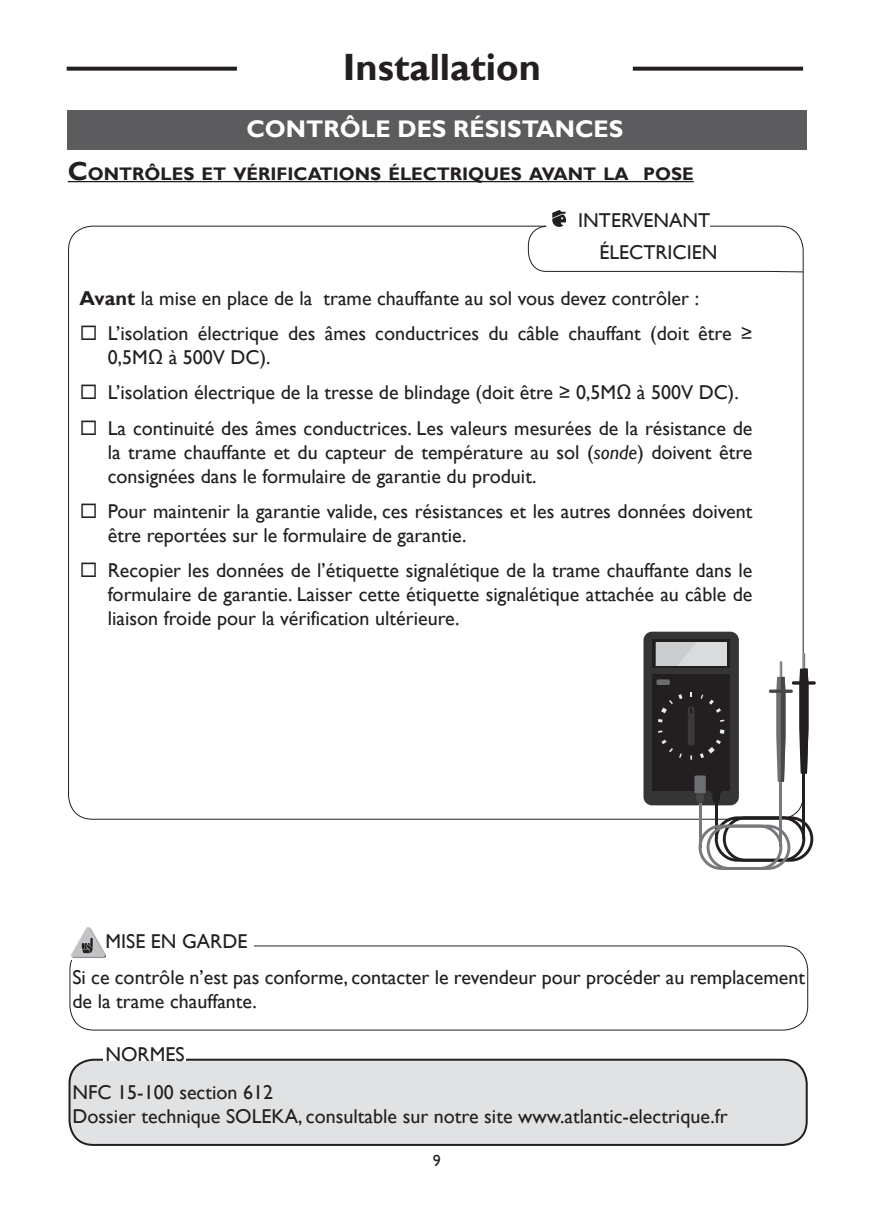
<style>
.page{position:relative;width:874px;height:1214px;background:#fff}
.page>*{position:absolute;margin:0;border:0;box-sizing:border-box;transform-origin:0 0}
.t1{font:700 38px "Gill Sans";color:#231f20}
.TITRE_2{font:700 24px "Gill Sans";color:#fff}
.TEXTE{font:20px/24px "Gill Sans";color:#231f20}
.TEXTE_AVEC_PUCE{font:20px "Gill Sans";color:#231f20}
.TITRE_3{font:700 18.2px "Gill Sans";color:#231f20}
.t2{font:16px "Gill Sans";color:#231f20}
.s1{font-size:26px}
.s2{font-weight:700}
.s3{font-style:italic}
</style>
<div class="page">
<div style="left:69px;top:1059px;width:737px;height:85px;background:#e1e2e4;border-radius:24px"></div>
<div style="left:68px;top:1058px;width:739px;height:87px;border:2px solid #231f20;border-radius:24px"></div>
<div style="left:103px;top:1047px;width:82px;height:14px;background:#fff"></div>
<svg style="left:632px;top:67px;width:170px;height:4px"></svg>
<svg style="left:67px;top:67px;width:170px;height:4px"></svg>
<div style="left:68px;top:111px;width:738px;height:39px;background:#5c5c5f"></div>
<hr style="left:68px;top:181px;width:625px;height:1px;background:#231f20">
<div style="left:69px;top:945px;width:738px;height:85px;border:1px solid #231f20;border-radius:24px"></div>
<div style="left:67px;top:924px;width:187px;height:34px;background:#fff"></div>
<img style="left:71px;top:927px;width:34px;height:32px">
<svg style="left:527px;top:210px;width:276px;height:63px"></svg>
<div style="left:643px;top:631px;width:95px;height:174px;background:#363536;border-radius:9px"></div>
<div style="left:652px;top:674px;width:77px;height:116px;background:#231f20"></div>
<div style="left:652px;top:638px;width:77px;height:29px;background:#231f20"></div>
<div style="left:655px;top:642px;width:71px;height:24px;background:#dadbdd"></div>
<svg style="left:655px;top:642px;width:40px;height:24px"></svg>
<div style="left:656px;top:679px;width:13px;height:6px;background:#6c6d70;border-radius:2px"></div>
<svg style="left:658px;top:692px;width:66px;height:67px"></svg>
<hr style="left:714px;top:794px;width:3px;height:45px;background:#231f20">
<div style="left:710px;top:775px;width:11px;height:18px;background:#231f20;border-radius:2px"></div>
<svg style="left:712px;top:793px;width:7px;height:9px"></svg>
<hr style="left:802px;top:728px;width:2px;height:111px;background:#231f20">
<svg style="left:798px;top:652px;width:10px;height:121px"></svg>
<hr style="left:791px;top:681px;width:24px;height:3px;background:#231f20;border-radius:2px">
<div style="left:694px;top:775px;width:11px;height:18px;background:#6e6f72;border-radius:2px"></div>
<svg style="left:695px;top:793px;width:8px;height:9px"></svg>
<hr style="left:779px;top:736px;width:3px;height:111px;background:#78797c">
<hr style="left:698px;top:802px;width:3px;height:45px;background:#78797c">
<svg style="left:698px;top:816px;width:114px;height:53px"></svg>
<svg style="left:775px;top:660px;width:10px;height:121px"></svg>
<hr style="left:768px;top:689px;width:24px;height:3px;background:#464748;border-radius:2px">
<h1 class="t1" style="left:343px;top:44px;width:199px">Installation</h1>
<p class="TITRE_2" style="left:246px;top:115px;width:378px">CONTRÔLE DES RÉSISTANCES</p>
<p class="TITRE_3" style="left:68px;top:162px;width:627px"><span class="s1">C</span>ONTRÔLES ET VÉRIFICATIONS ÉLECTRIQUES AVANT LA POSE</p>
<p class="TEXTE" style="left:578px;top:208px;width:133px">INTERVENANT</p>
<p class="TEXTE" style="left:599px;top:241px;width:119px">ÉLECTRICIEN</p>
<p class="TEXTE_AVEC_PUCE" style="left:79px;top:286px;width:620px"><span class="s2">Avant</span> la mise en place de la trame chauffante au sol vous devez contrôler :</p>
<p class="TEXTE" style="left:108px;top:321px;width:646px">L’isolation électrique des âmes conductrices du câble chauffant (doit être ≥<br>0,5MΩ à 500V DC).</p>
<p class="TEXTE" style="left:108px;top:381px;width:632px">L’isolation électrique de la tresse de blindage (doit être ≥ 0,5MΩ à 500V DC).</p>
<p class="TEXTE" style="left:108px;top:416px;width:646px;text-align:justify">La continuité des âmes conductrices. Les valeurs mesurées de la résistance de la trame chauffante et du capteur de température au sol (<span class="s3">sonde</span>) doivent être consignées dans le formulaire de garantie du produit.</p>
<p class="TEXTE" style="left:108px;top:499px;width:646px">Pour maintenir la garantie valide, ces résistances et les autres données doivent être reportées sur le formulaire de garantie.</p>
<p class="TEXTE" style="left:108px;top:559px;width:646px;text-align:justify">Recopier les données de l’étiquette signalétique de la trame chauffante dans le formulaire de garantie. Laisser cette étiquette signalétique attachée au câble de liaison froide pour la vérification ultérieure.</p>
<p class="TEXTE" style="left:105px;top:929px;width:143px">MISE EN GARDE</p>
<p class="TEXTE" style="left:72px;top:965px;width:734px">Si ce contrôle n’est pas conforme, contacter le revendeur pour procéder au remplacement de la trame chauffante.</p>
<p class="TEXTE" style="left:105px;top:1042px;width:80px">NORMES</p>
<p class="TEXTE" style="left:72px;top:1080px;width:202px">NFC 15-100 section 612</p>
<p class="TEXTE" style="left:72px;top:1104px;width:656px">Dossier technique SOLEKA, consultable sur notre site www.atlantic-electrique.fr</p>
<p class="t2" style="left:433px;top:1150px;width:9px">9</p>
</div>
